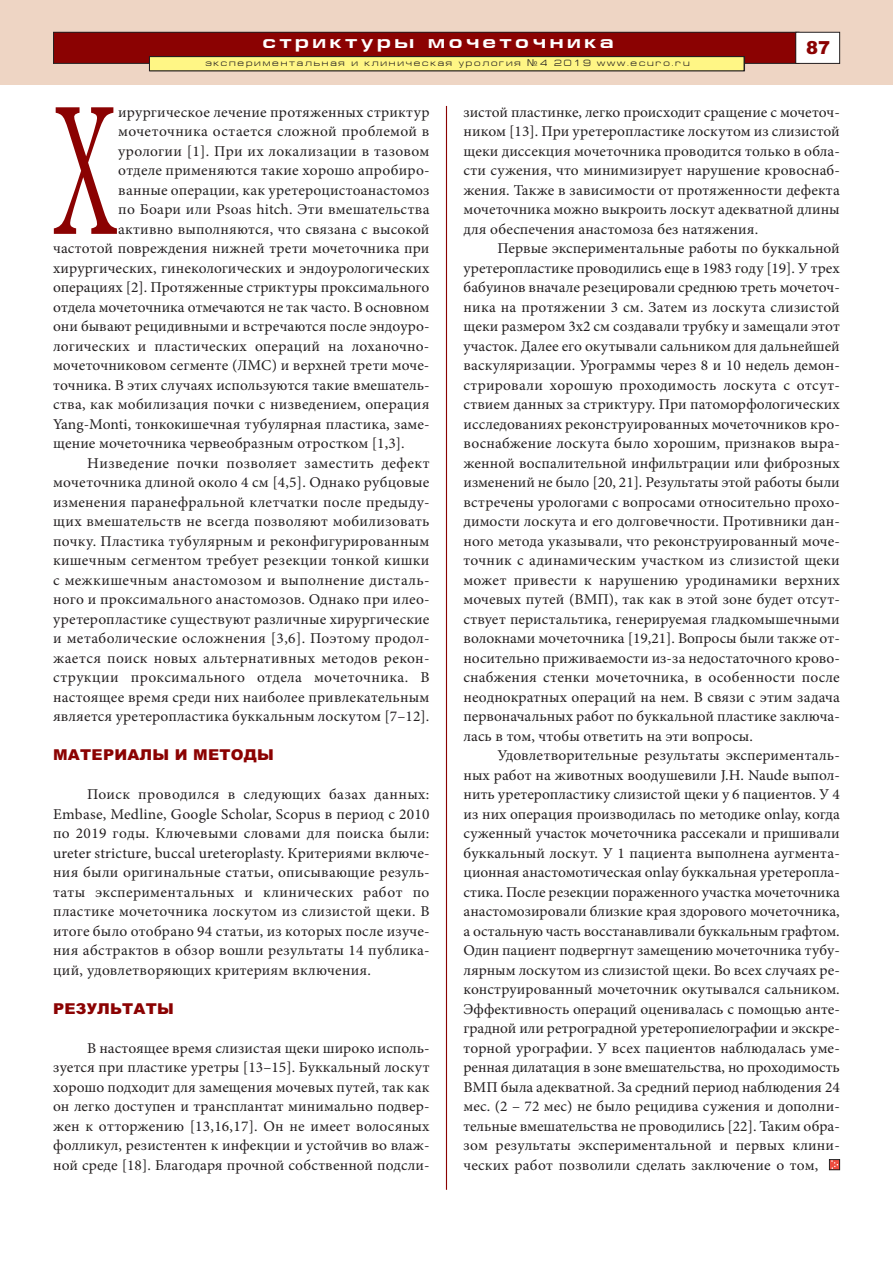
<style>
.page{position:relative;width:893px;height:1263px;background:#fff}
.page>*{position:absolute;margin:0;border:0;box-sizing:border-box;transform-origin:0 0}
.t1{font:194.7px "Minion Pro";color:#8b0202;scale:.5 1}
.t2{font:700 18px "Europe Ext";letter-spacing:.2em;color:#fff}
.t3{font:900 18px "Arial";color:#8b0202}
.t4{font:15px/19.5px "Minion Pro";letter-spacing:.01em;color:#231f20;text-align:justify}
.t5{font:900 15px "Arial";letter-spacing:.015em;color:#8b0202}
.t6{font:9px "Europe Ext Normal";letter-spacing:.2em;color:#231f20}
.s1{font-family:"Europe"}
</style>
<div class="page">
<div style="left:829px;top:1159px;width:11px;height:11px;border:1px solid #231f20"></div>
<svg style="left:830px;top:1159px;width:9px;height:10px"></svg>
<hr style="left:446px;top:106px;width:1px;height:1084px;background:#8b0202">
<div style="left:0;top:0;width:893px;height:85px;background:#eed5c4"></div>
<div style="left:54px;top:33px;width:745px;height:30px;background:#8b0202"></div>
<div style="left:53px;top:32px;width:746px;height:32px;border:1px solid #231f20"></div>
<div style="left:796px;top:33px;width:43px;height:30px;background:#fff"></div>
<div style="left:795px;top:32px;width:45px;height:32px;border:1px solid #231f20"></div>
<div style="left:150px;top:57px;width:594px;height:13px;background:#fff685"></div>
<div style="left:149px;top:56px;width:595px;height:15px;border:1px solid #231f20"></div>
<p class="t2" style="left:263px;top:31px;width:352px">стриктуры мочеточника</p>
<p class="t6" style="left:207px;top:58px;width:486px">экспериментальная и клиническая урология <span class="s1">¹</span>4 2019 www.ecuro.ru</p>
<p class="t6" style="left:205px;top:57px;width:486px">экспериментальная и клиническая урология <span class="s1">¹</span>4 2019 www.ecuro.ru</p>
<p class="t3" style="left:806px;top:37px;width:26px">87</p>
<h1 class="t1" style="left:53px;top:97px;width:129px">Х</h1>
<p class="t4" style="left:118px;top:104px;width:313px">ирургическое лечение протяженных стриктур</p>
<p class="t4" style="left:118px;top:123px;width:313px">мочеточника остается сложной проблемой в</p>
<p class="t4" style="left:118px;top:143px;width:313px">урологии [1]. При их локализации в тазовом</p>
<p class="t4" style="left:118px;top:162px;width:313px">отделе применяются такие хорошо апробиро-</p>
<p class="t4" style="left:118px;top:182px;width:313px">ванные операции, как уретероцистоанастомоз</p>
<p class="t4" style="left:118px;top:201px;width:313px">по Боари или Psoas hitch. Эти вмешательства</p>
<p class="t4" style="left:118px;top:221px;width:313px">активно выполняются, что связана с высокой</p>
<p class="t4" style="left:53px;top:240px;width:378px">частотой повреждения нижней трети мочеточника при</p>
<p class="t4" style="left:53px;top:260px;width:378px">хирургических, гинекологических и эндоурологических</p>
<p class="t4" style="left:53px;top:279px;width:378px">операциях [2]. Протяженные стриктуры проксимального</p>
<p class="t4" style="left:53px;top:299px;width:378px">отдела мочеточника отмечаются не так часто. В основном</p>
<p class="t4" style="left:53px;top:318px;width:378px">они бывают рецидивными и встречаются после эндоуро-</p>
<p class="t4" style="left:53px;top:338px;width:378px">логических и пластических операций на лоханочно-</p>
<p class="t4" style="left:53px;top:357px;width:378px">мочеточниковом сегменте (ЛМС) и верхней трети моче-</p>
<p class="t4" style="left:53px;top:377px;width:378px">точника. В этих случаях используются такие вмешатель-</p>
<p class="t4" style="left:53px;top:396px;width:378px">ства, как мобилизация почки с низведением, операция</p>
<p class="t4" style="left:53px;top:416px;width:378px">Yang-Monti, тонкокишечная тубулярная пластика, заме-</p>
<p class="t4" style="left:53px;top:435px;width:353px">щение мочеточника червеобразным отростком [1,3].</p>
<p class="t4" style="left:87px;top:455px;width:344px">Низведение почки позволяет заместить дефект</p>
<p class="t4" style="left:53px;top:474px;width:378px">мочеточника длиной около 4 см [4,5]. Однако рубцовые</p>
<p class="t4" style="left:53px;top:494px;width:378px">изменения паранефральной клетчатки после предыду-</p>
<p class="t4" style="left:53px;top:513px;width:378px">щих вмешательств не всегда позволяют мобилизовать</p>
<p class="t4" style="left:53px;top:533px;width:378px">почку. Пластика тубулярным и реконфигурированным</p>
<p class="t4" style="left:53px;top:552px;width:378px">кишечным сегментом требует резекции тонкой кишки</p>
<p class="t4" style="left:53px;top:572px;width:378px">с межкишечным анастомозом и выполнение дисталь-</p>
<p class="t4" style="left:53px;top:591px;width:378px">ного и проксимального анастомозов. Однако при илео-</p>
<p class="t4" style="left:53px;top:611px;width:378px">уретеропластике существуют различные хирургические</p>
<p class="t4" style="left:53px;top:630px;width:378px">и метаболические осложнения [3,6]. Поэтому продол-</p>
<p class="t4" style="left:53px;top:650px;width:378px">жается поиск новых альтернативных методов рекон-</p>
<p class="t4" style="left:53px;top:669px;width:378px">струкции проксимального отдела мочеточника. В</p>
<p class="t4" style="left:53px;top:689px;width:378px">настоящее время среди них наиболее привлекательным</p>
<p class="t4" style="left:53px;top:708px;width:378px">является уретеропластика буккальным лоскутом [7–12].</p>
<p class="t5" style="left:53px;top:746px;width:222px">МАТЕРИАЛЫ И МЕТОДЫ</p>
<p class="t4" style="left:53px;top:786px;width:378px;text-indent:34px">Поиск проводился в следующих базах данных:<br>Embase, Medline, Google Scholar, Scopus в период с 2010 по 2019 годы. Ключевыми словами для поиска были: ureter stricture, buccal ureteroplasty. Критериями включе&shy;ния были оригинальные статьи, описывающие резуль&shy;таты экспериментальных и клинических работ по пластике мочеточника лоскутом из слизистой щеки. В итоге было отобрано 94 статьи, из которых после изуче&shy;ния абстрактов в обзор вошли результаты 14 публика&shy;ций, удовлетворяющих критериям включения.</p>
<p class="t5" style="left:53px;top:1000px;width:122px">РЕЗУЛЬТАТЫ</p>
<p class="t4" style="left:53px;top:1040px;width:378px;text-indent:34px">В настоящее время слизистая щеки широко исполь&shy;зуется при пластике уретры [13–15]. Буккальный лоскут хорошо подходит для замещения мочевых путей, так как он легко доступен и трансплантат минимально подвер&shy;жен к отторжению [13,16,17]. Он не имеет волосяных фолликул, резистентен к инфекции и устойчив во влаж&shy;ной среде [18]. Благодаря прочной собственной подсли-</p>
<p class="t4" style="left:463px;top:104px;width:378px">зистой пластинке, легко происходит сращение с мочеточ&shy;ником [13]. При уретеропластике лоскутом из слизистой щеки диссекция мочеточника проводится только в обла&shy;сти сужения, что минимизирует нарушение кровоснаб&shy;жения. Также в зависимости от протяженности дефекта мочеточника можно выкроить лоскут адекватной длины для обеспечения анастомоза без натяжения.</p>
<p class="t4" style="left:463px;top:240px;width:378px;text-indent:34px">Первые экспериментальные работы по буккальной уретеропластике проводились еще в 1983 году [19]. У трех бабуинов вначале резецировали среднюю треть мочеточ&shy;ника на протяжении 3 см. Затем из лоскута слизистой щеки размером 3х2 см создавали трубку и замещали этот участок. Далее его окутывали сальником для дальнейшей васкуляризации. Урограммы через 8 и 10 недель демон&shy;стрировали хорошую проходимость лоскута с отсут&shy;ствием данных за стриктуру. При патоморфологических исследованиях реконструированных мочеточников кро&shy;воснабжение лоскута было хорошим, признаков выра&shy;женной воспалительной инфильтрации или фиброзных изменений не было [20, 21]. Результаты этой работы были встречены урологами с вопросами относительно прохо&shy;димости лоскута и его долговечности. Противники дан&shy;ного метода указывали, что реконструированный моче&shy;точник с адинамическим участком из слизистой щеки может привести к нарушению уродинамики верхних мочевых путей (ВМП), так как в этой зоне будет отсут&shy;ствует перистальтика, генерируемая гладкомышечными волокнами мочеточника [19,21]. Вопросы были также от&shy;носительно приживаемости из-за недостаточного крово&shy;снабжения стенки мочеточника, в особенности после неоднократных операций на нем. В связи с этим задача первоначальных работ по буккальной пластике заключа&shy;лась в том, чтобы ответить на эти вопросы.</p>
<p class="t4" style="left:463px;top:747px;width:378px;text-indent:34px">Удовлетворительные результаты эксперименталь&shy;ных работ на животных воодушевили J.H. Naude выпол&shy;нить уретеропластику слизистой щеки у 6 пациентов. У 4 из них операция производилась по методике onlay, когда суженный участок мочеточника рассекали и пришивали буккальный лоскут. У 1 пациента выполнена аугмента&shy;ционная анастомотическая onlay буккальная уретеропла&shy;стика. После резекции пораженного участка мочеточника анастомозировали близкие края здорового мочеточника, а остальную часть восстанавливали буккальным графтом.<br>Один пациент подвергнут замещению мочеточника тубу&shy;лярным лоскутом из слизистой щеки. Во всех случаях ре&shy;конструированный мочеточник окутывался сальником.<br>Эффективность операций оценивалась с помощью анте&shy;градной или ретроградной уретеропиелографии и экскре&shy;торной урографии. У всех пациентов наблюдалась уме&shy;ренная дилатация в зоне вмешательства, но проходимость ВМП была адекватной. За средний период наблюдения 24 мес. (2 – 72 мес) не было рецидива сужения и дополни&shy;тельные вмешательства не проводились [22]. Таким обра&shy;зом результаты экспериментальной и первых клини&shy;ческих работ позволили сделать заключение о том,</p>
</div>
